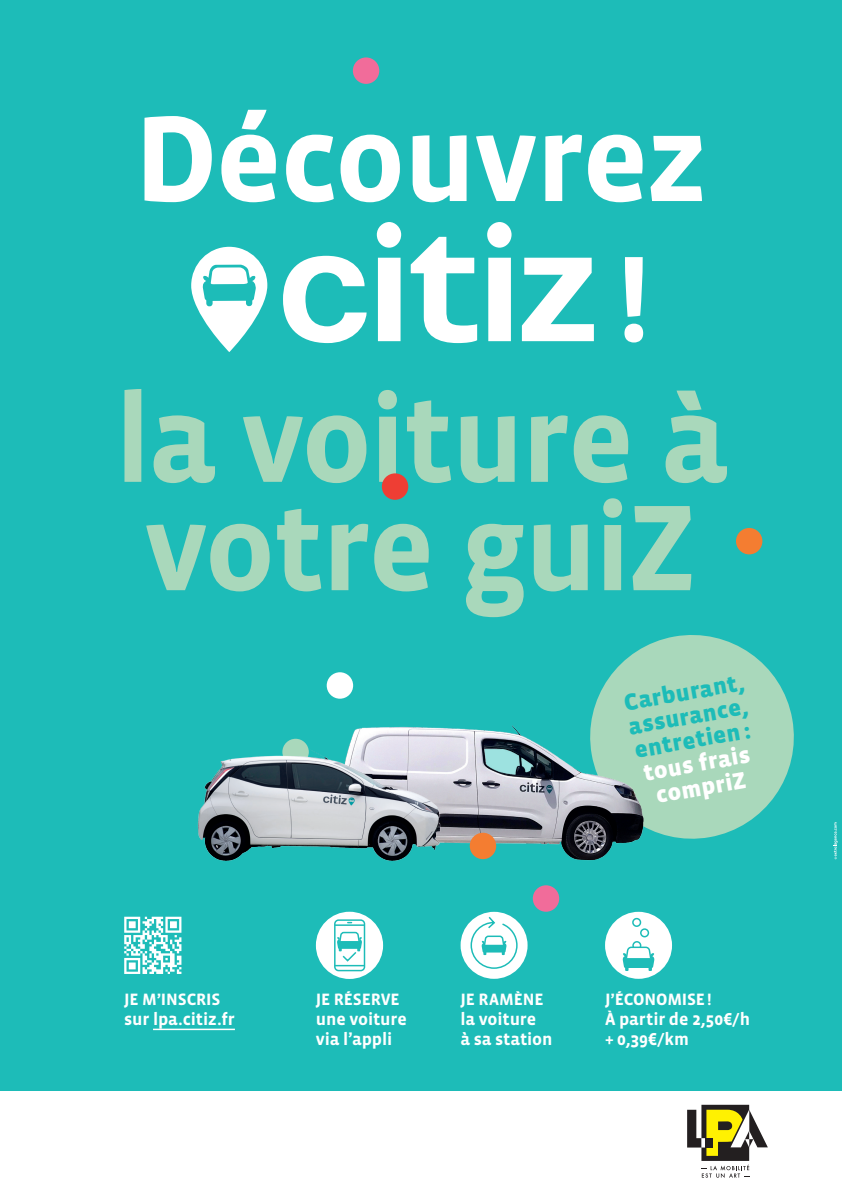
<style>
.page{position:relative;width:842px;height:1191px;background:#1dbcb8}
.page>*{position:absolute;margin:0;border:0;box-sizing:border-box;transform-origin:0 0}
.t1{font:700 124.8px/108.3px "Vista Sans OTCE";letter-spacing:-.025em;color:#a9d8bb}
.t2{font:700 124.8px/140.2px "Vista Sans OTCE";letter-spacing:-.02em;color:#fff}
.t3{font:900 24px/24px "Vista Sans OTCE";color:#1dbcb8;text-align:justify}
.t4{font:900 24px/24.1px "Vista Sans OTCE";color:#fff;text-align:center}
.t5{font:700 17.6px/20px "Vista Sans OTCE";letter-spacing:-.005em;color:#fff}
.t6{font:700 16.8px "Vista Sans OTCE";letter-spacing:-.01em;color:#fff}
</style>
<div class="page">
<div style="left:353px;top:57px;width:26px;height:27px;background:#f16c9a;border-radius:50%"></div>
<svg style="left:592px;top:635px;width:202px;height:204px;fill:#a9d8bb"></svg>
<hr style="left:153px;top:1028px;width:82px;height:2px;background:#fff">
<svg style="left:283px;top:222px;width:311px;height:121px"></svg>
<svg style="left:191px;top:247px;width:76px;height:105px"></svg>
<img style="left:509px;top:717px;width:135px;height:144px">
<img style="left:197px;top:673px;width:312px;height:188px">
<div style="left:461px;top:911px;width:67px;height:67px;background:#fff;border-radius:50%"></div>
<svg style="left:470px;top:915px;width:48px;height:54px"></svg>
<div style="left:605px;top:911px;width:67px;height:67px;background:#fff;border-radius:50%"></div>
<svg style="left:622px;top:917px;width:33px;height:54px"></svg>
<div style="left:382px;top:473px;width:26px;height:27px;background:#ee3e34;border-radius:50%"></div>
<div style="left:327px;top:672px;width:26px;height:26px;background:#fff;border-radius:50%"></div>
<div style="left:533px;top:885px;width:26px;height:26px;background:#f16c9a;border-radius:50%"></div>
<div style="left:736px;top:528px;width:26px;height:26px;background:#f47d31;border-radius:50%"></div>
<svg style="left:124px;top:916px;width:57px;height:58px"></svg>
<div style="left:316px;top:911px;width:67px;height:68px;background:#fff;border-radius:50%"></div>
<div style="left:334px;top:919px;width:31px;height:52px;border:1px solid #1dbcb8;border-radius:4px"></div>
<svg style="left:334px;top:922px;width:32px;height:45px"></svg>
<svg style="left:833px;top:822px;width:4px;height:37px"></svg>
<div style="left:0;top:1091px;width:842px;height:100px;background:#fff"></div>
<svg style="left:687px;top:1104px;width:81px;height:74px"></svg>
<h1 class="t2" style="left:617px;top:91px;width:93px;text-indent:-483px">Découvrez !</h1>
<h1 class="t1" style="left:114px;top:388px;width:615px">la voiture à votre guiZ</h1>
<p class="t6" style="left:124px;top:990px;width:98px">JE M’INSCRIS</p>
<p class="t5" style="left:124px;top:1009px;width:112px">sur lpa.citiz.fr</p>
<h2 class="t3" style="left:622px;top:691px;width:123px;rotate:-10deg">Carburant, assurance, entretien :</h2>
<h2 class="t4" style="left:642px;top:761px;width:109px;rotate:-10deg">tous frais compriZ</h2>
<p class="t6" style="left:316px;top:990px;width:85px">JE RÉSERVE</p>
<p class="t5" style="left:316px;top:1009px;width:92px">une voiture via l’appli</p>
<p class="t6" style="left:461px;top:990px;width:84px">JE RAMÈNE</p>
<p class="t5" style="left:461px;top:1009px;width:93px">la voiture<br>à sa station</p>
<p class="t6" style="left:605px;top:990px;width:108px">J’ÉCONOMISE!</p>
<p class="t5" style="left:605px;top:1009px;width:147px">À partir de 2,50€/h + 0,39€/km</p>
</div>
